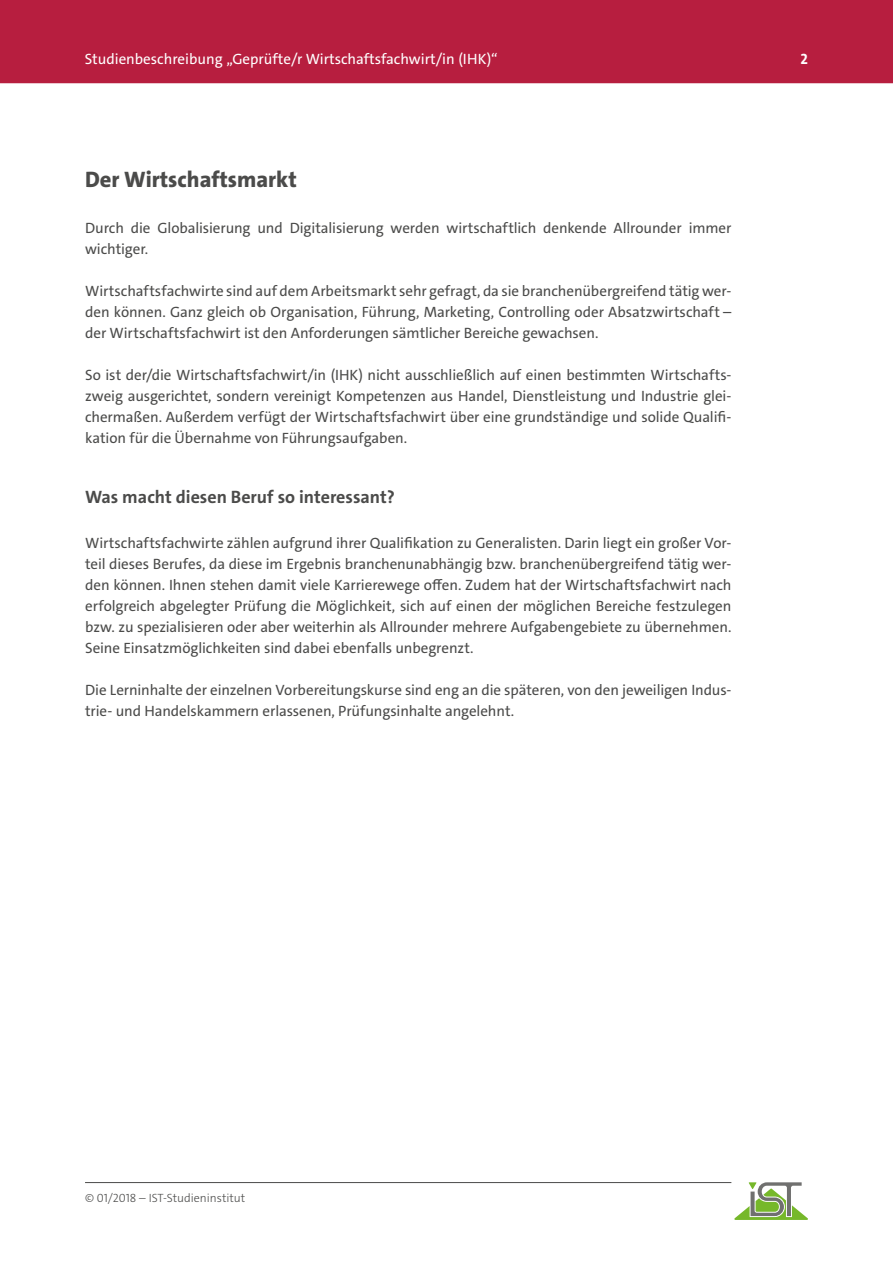
<style>
.page{position:relative;width:893px;height:1263px;background:#fff}
.page>*{position:absolute;margin:0;border:0;box-sizing:border-box;transform-origin:0 0}
.t1{font:800 22.5px "The Sans C4 s";color:#4b4b4a}
.t2{font:700 18px "The Sans C4 s";color:#4b4b4a}
.t3{font:15px/21px "The Sans C4 s";letter-spacing:-.005em;color:#4b4b4a;text-align:justify}
.t4{font:15px "The Sans C4 s";color:#fff}
.t5{font:700 15px "The Sans C4 s";color:#fff}
.t6{font:300 12px "The Sans C4 s";color:#4b4b4a}
</style>
<div class="page">
<hr style="left:85px;top:1182px;width:646px;height:1px;background:#4b4b4a">
<svg style="left:734px;top:1182px;width:74px;height:38px"></svg>
<div style="left:0;top:0;width:893px;height:83px;background:#b71e3f"></div>
<p class="t4" style="left:85px;top:49px;width:415px">Studienbeschreibung „Geprüfte/r Wirtschaftsfachwirt/in (IHK)“</p>
<p class="t5" style="left:800px;top:49px;width:9px">2</p>
<h1 class="t1" style="left:85px;top:165px;width:213px">Der Wirtschaftsmarkt</h1>
<p class="t3" style="left:85px;top:217px;width:648px">Durch die Globalisierung und Digitalisierung werden wirtschaftlich denkende Allrounder immer wichtiger.</p>
<p class="t3" style="left:85px;top:280px;width:648px">Wirtschaftsfachwirte sind auf dem Arbeitsmarkt sehr gefragt, da sie branchenübergreifend tätig wer&shy;den können. Ganz gleich ob Organisation, Führung, Marketing, Controlling oder Absatzwirtschaft – der Wirtschaftsfachwirt ist den Anforderungen sämtlicher Bereiche gewachsen.</p>
<p class="t3" style="left:85px;top:364px;width:648px">So ist der/die Wirtschaftsfachwirt/in (IHK) nicht ausschließlich auf einen bestimmten Wirtschafts&shy;zweig ausgerichtet, sondern vereinigt Kompetenzen aus Handel, Dienstleistung und Industrie glei&shy;chermaßen. Außerdem verfügt der Wirtschaftsfachwirt über eine grundständige und solide Qualifi&shy;kation für die Übernahme von Führungsaufgaben.</p>
<p class="t2" style="left:85px;top:485px;width:311px">Was macht diesen Beruf so interessant?</p>
<p class="t3" style="left:85px;top:532px;width:648px">Wirtschaftsfachwirte zählen aufgrund ihrer Qualifikation zu Generalisten. Darin liegt ein großer Vor&shy;teil dieses Berufes, da diese im Ergebnis branchenunabhängig bzw. branchenübergreifend tätig wer&shy;den können. Ihnen stehen damit viele Karrierewege offen. Zudem hat der Wirtschaftsfachwirt nach erfolgreich abgelegter Prüfung die Möglichkeit, sich auf einen der möglichen Bereiche festzulegen bzw. zu spezialisieren oder aber weiterhin als Allrounder mehrere Aufgabengebiete zu übernehmen.<br>Seine Einsatzmöglichkeiten sind dabei ebenfalls unbegrenzt.</p>
<p class="t3" style="left:85px;top:679px;width:648px">Die Lerninhalte der einzelnen Vorbereitungskurse sind eng an die späteren, von den jeweiligen Indus&shy;trie- und Handelskammern erlassenen, Prüfungsinhalte angelehnt.</p>
<p class="t6" style="left:85px;top:1190px;width:162px">© 01/2018 – IST-Studieninstitut</p>
</div>
